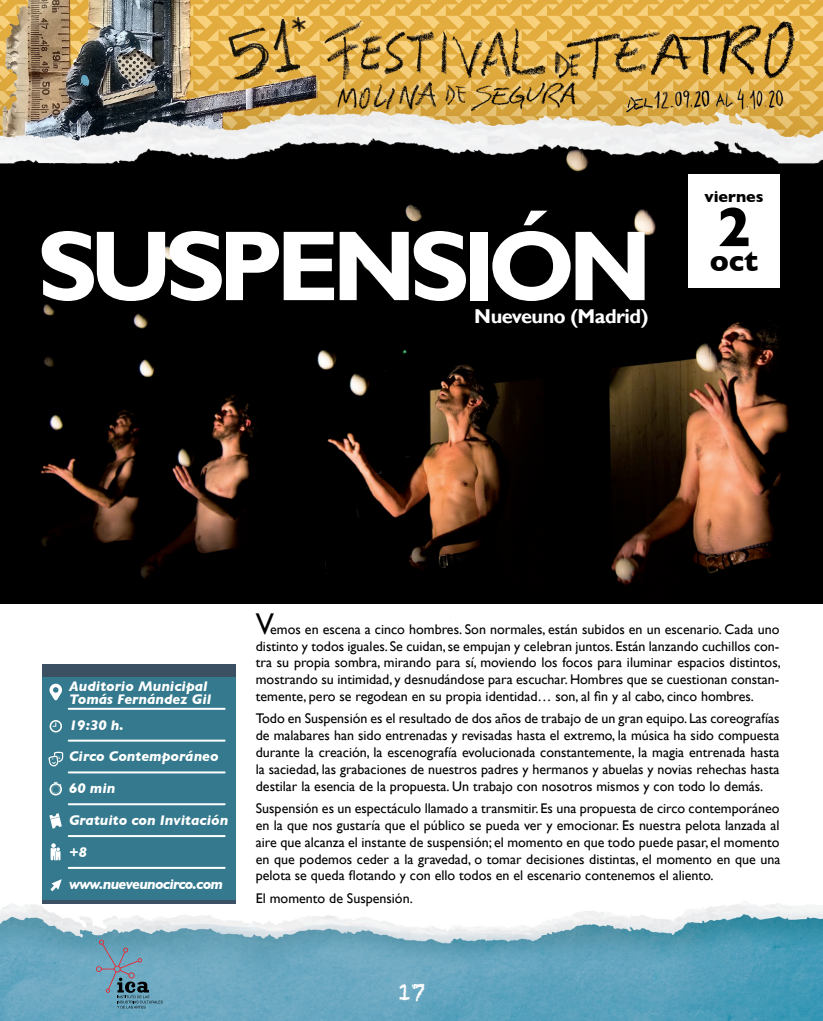
<style>
.page{position:relative;width:823px;height:1021px;background:#fff}
.page>*{position:absolute;margin:0;border:0;box-sizing:border-box;transform-origin:0 0}
.t1{font:700 100px "Gill Sans";letter-spacing:-.075em;color:#fff}
.t2{font:700 56.2px "Gill Sans";color:#000}
.t3{font:700 30px "Gill Sans";color:#000}
.t4{font:23px "Chalkduster";color:#fff}
.t5{font:700 20px "Gill Sans";letter-spacing:-.025em;color:#fff}
.t6{font:700 16px "Gill Sans";color:#000}
.INFO{font:italic 700 14.2px/13px "Gill Sans";color:#fff}
.INFO-2{font:italic 700 14.2px "Gill Sans";letter-spacing:-.05em;color:#fff}
.t7{font:14px/16.8px "Gill Sans";color:#000;text-align:justify}
.s1{font-size:30px}
</style>
<div class="page">
<img style="left:0;top:0;width:822px;height:1020px">
<div style="left:689px;top:176px;width:103px;height:124px;background:#000"></div>
<div style="left:687px;top:174px;width:92px;height:113px;background:#fff"></div>
<div style="left:43px;top:677px;width:193px;height:226px;background:#34798d"></div>
<div style="left:43px;top:664px;width:193px;height:13px;background:#3b5063"></div>
<svg style="left:43px;top:900px;width:193px;height:3px"></svg>
<hr style="left:69px;top:707px;width:155px;height:2px;background:#fff">
<hr style="left:69px;top:739px;width:155px;height:2px;background:#fff">
<hr style="left:69px;top:771px;width:155px;height:2px;background:#fff">
<hr style="left:69px;top:803px;width:155px;height:2px;background:#fff">
<hr style="left:69px;top:835px;width:155px;height:2px;background:#fff">
<hr style="left:69px;top:866px;width:155px;height:2px;background:#fff">
<svg style="left:49px;top:683px;width:13px;height:17px"></svg>
<svg style="left:50px;top:720px;width:12px;height:12px"></svg>
<svg style="left:48px;top:751px;width:15px;height:15px"></svg>
<svg style="left:49px;top:781px;width:13px;height:14px"></svg>
<svg style="left:50px;top:879px;width:12px;height:12px"></svg>
<svg style="left:49px;top:813px;width:13px;height:15px"></svg>
<svg style="left:51px;top:843px;width:9px;height:17px"></svg>
<svg style="left:96px;top:939px;width:67px;height:69px;background:#6898ae"></svg>
<p class="t1" style="left:37px;top:206px;width:616px">SUSPENSIÓN</p>
<p class="t5" style="left:474px;top:304px;width:175px">Nueveuno (Madrid)</p>
<p class="t6" style="left:704px;top:184px;width:61px">viernes</p>
<p class="t2" style="left:716px;top:182px;width:35px">2</p>
<p class="t3" style="left:709px;top:237px;width:50px">oct</p>
<p class="INFO" style="left:69px;top:680px;width:143px">Auditorio Municipal<br>Tomás Fernández Gil</p>
<p class="INFO" style="left:69px;top:718px;width:56px">19:30 h.</p>
<p class="INFO" style="left:69px;top:750px;width:151px">Circo Contemporáneo</p>
<p class="INFO" style="left:69px;top:781px;width:48px">60 min</p>
<p class="INFO" style="left:69px;top:813px;width:160px">Gratuito con Invitación</p>
<p class="INFO" style="left:69px;top:845px;width:19px">+8</p>
<p class="INFO-2" style="left:69px;top:875px;width:155px">www.nueveunocirco.com</p>
<p class="t7" style="left:256px;top:620px;width:526px"><span class="s1">V</span>emos en escena a cinco hombres. Son normales, están subidos en un escenario. Cada uno distinto y todos iguales. Se cuidan, se empujan y celebran juntos. Están lanzando cuchillos con&shy;tra su propia sombra, mirando para sí, moviendo los focos para iluminar espacios distintos, mostrando su intimidad, y desnudándose para escuchar. Hombres que se cuestionan constan&shy;temente, pero se regodean en su propia identidad… son, al fin y al cabo, cinco hombres.</p>
<p class="t7" style="left:256px;top:710px;width:525px">Todo en Suspensión es el resultado de dos años de trabajo de un gran equipo. Las coreografías de malabares han sido entrenadas y revisadas hasta el extremo, la música ha sido compuesta durante la creación, la escenografía evolucionada constantemente, la magia entrenada hasta la saciedad, las grabaciones de nuestros padres y hermanos y abuelas y novias rehechas hasta destilar la esencia de la propuesta. Un trabajo con nosotros mismos y con todo lo demás.</p>
<p class="t7" style="left:256px;top:800px;width:526px">Suspensión es un espectáculo llamado a transmitir. Es una propuesta de circo contemporáneo en la que nos gustaría que el público se pueda ver y emocionar. Es nuestra pelota lanzada al aire que alcanza el instante de suspensión; el momento en que todo puede pasar, el momento en que podemos ceder a la gravedad, o tomar decisiones distintas, el momento en que una pelota se queda flotando y con ello todos en el escenario contenemos el aliento.</p>
<p class="t7" style="left:256px;top:889px;width:158px">El momento de Suspensión.</p>
<p class="t4" style="left:397px;top:978px;width:29px">17</p>
</div>
